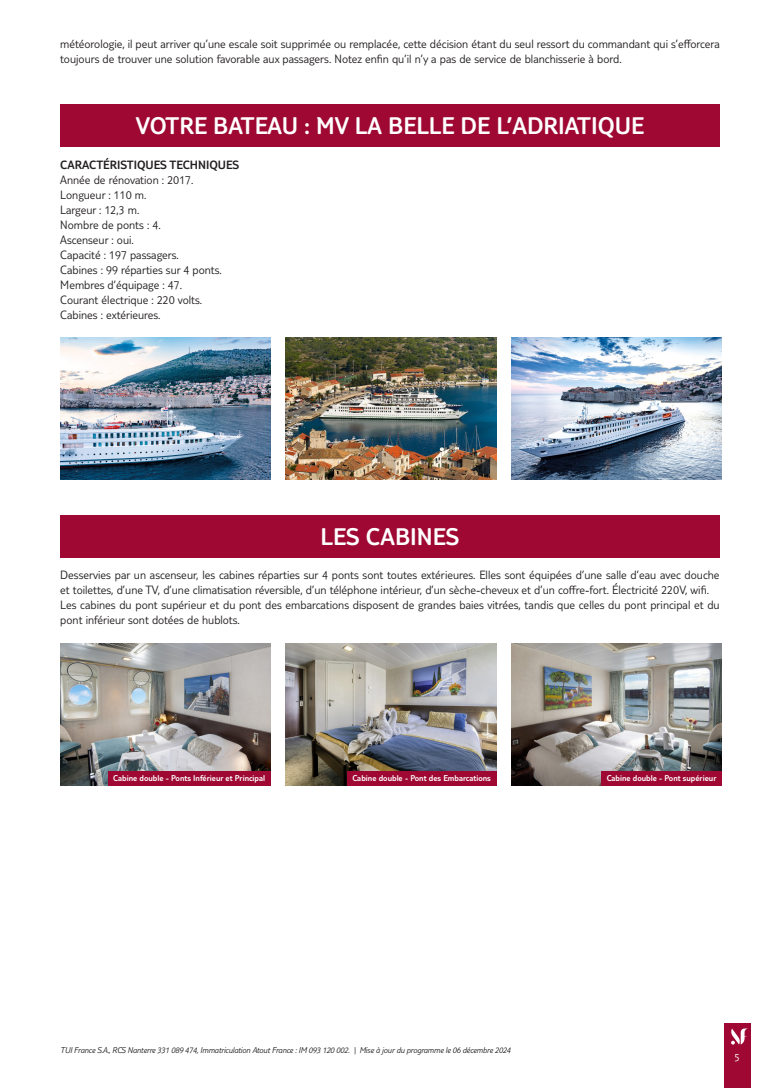
<style>
.page{position:relative;width:780px;height:1088px;background:#fff}
.page>*{position:absolute;margin:0;border:0;box-sizing:border-box;transform-origin:0 0}
.t1{font:300 25px "TUI Type";color:#fff}
.t2{font:300 12.5px/15px "TUI Type";color:#231f20}
.t3{font:300 12.5px "TUI Type";color:#231f20}
.t4{font:300 11.25px "TUI Type";color:#fff}
.t5{font:italic 300 8.75px "TUI Type";letter-spacing:-.02em;color:#231f20}
.t6{font:300 8.75px "TUI Type";color:#fff}
</style>
<div class="page">
<div style="left:724px;top:1023px;width:26px;height:65px;background:#9e0832"></div>
<svg style="left:731px;top:1028px;width:17px;height:16px"></svg>
<div style="left:60px;top:104px;width:659px;height:42px;background:#9e0832"></div>
<img style="left:60px;top:338px;width:210px;height:141px">
<img style="left:286px;top:338px;width:210px;height:141px">
<img style="left:511px;top:338px;width:210px;height:141px">
<div style="left:60px;top:515px;width:659px;height:42px;background:#9e0832"></div>
<img style="left:60px;top:643px;width:210px;height:142px">
<img style="left:286px;top:643px;width:210px;height:142px">
<img style="left:511px;top:643px;width:210px;height:142px">
<div style="left:108px;top:771px;width:162px;height:14px;background:#9e0832"></div>
<div style="left:347px;top:771px;width:149px;height:14px;background:#9e0832"></div>
<div style="left:601px;top:771px;width:120px;height:14px;background:#9e0832"></div>
<p class="t2" style="left:60px;top:36px;width:661px">météorologie, il peut arriver qu’une escale soit supprimée ou remplacée, cette décision étant du seul ressort du commandant qui s’efforcera toujours de trouver une solution favorable aux passagers. Notez enfin qu’il n’y a pas de service de blanchisserie à bord.</p>
<h1 class="t1" style="left:136px;top:111px;width:509px">VOTRE BATEAU : MV LA BELLE DE L’ADRIATIQUE</h1>
<p class="t3" style="left:60px;top:157px;width:181px">CARACTÉRISTIQUES TECHNIQUES</p>
<p class="t2" style="left:60px;top:172px;width:163px">Année de rénovation : 2017.<br>Longueur : 110 m.<br>Largeur : 12,3 m.<br>Nombre de ponts : 4.<br>Ascenseur : oui.<br>Capacité : 197 passagers.<br>Cabines : 99 réparties sur 4 ponts.<br>Membres d’équipage : 47.<br>Courant électrique : 220 volts.<br>Cabines : extérieures.</p>
<h1 class="t1" style="left:320px;top:522px;width:140px">LES CABINES</h1>
<p class="t2" style="left:60px;top:567px;width:661px">Desservies par un ascenseur, les cabines réparties sur 4 ponts sont toutes extérieures. Elles sont équipées d’une salle d’eau avec douche et toilettes, d’une TV, d’une climatisation réversible, d’un téléphone intérieur, d’un sèche-cheveux et d’un coffre-fort. Électricité 220V, wifi.<br>Les cabines du pont supérieur et du pont des embarcations disposent de grandes baies vitrées, tandis que celles du pont principal et du pont inférieur sont dotées de hublots.</p>
<p class="t6" style="left:113px;top:772px;width:153px">Cabine double - Ponts Inférieur et Principal</p>
<p class="t6" style="left:352px;top:772px;width:140px">Cabine double - Pont des Embarcations</p>
<p class="t6" style="left:606px;top:772px;width:111px">Cabine double - Pont supérieur</p>
<p class="t5" style="left:60px;top:1045px;width:452px">TUI France S.A., RCS Nanterre 331 089 474, Immatriculation Atout France : IM 093 120 002. | Mise à jour du programme le 06 décembre 2024</p>
<p class="t4" style="left:734px;top:1050px;width:7px">5</p>
</div>
